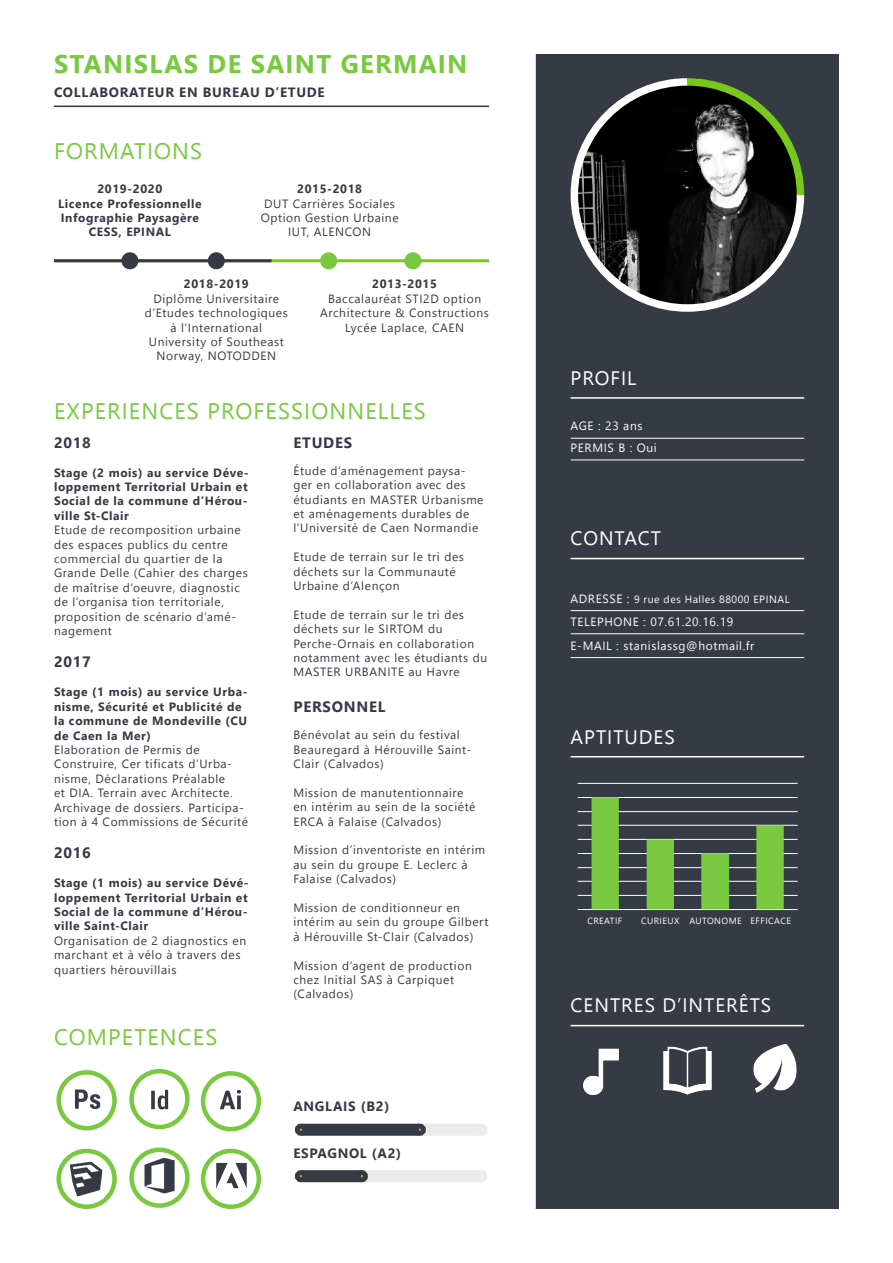
<style>
.page{position:relative;width:893px;height:1263px;background:#fff}
.page>*{position:absolute;margin:0;border:0;box-sizing:border-box;transform-origin:0 0}
.Style_de_paragraphe{font:700 25.5px "Nirmala UI";letter-spacing:.05em;color:#78c940}
.Style_de_paragraphe-2{font:22.5px "Nirmala UI";letter-spacing:.05em;color:#78c940}
.Style_de_paragraphe-3{font:19.5px "Nirmala UI";letter-spacing:.05em;color:#fff}
.t1{font:700 15px "Nirmala UI";letter-spacing:.05em;color:#363a45}
.t2{font:700 13.5px "Nirmala UI";letter-spacing:.05em;color:#363a45}
.t3{font:12px/14.4px "Nirmala UI";letter-spacing:.05em;color:#363a45}
.t4{font:700 12px/14.4px "Nirmala UI";letter-spacing:.05em;color:#363a45;text-align:justify}
.t5{font:12px "Nirmala UI";letter-spacing:.05em;color:#fff}
.t6{font:10.5px "Nirmala UI";letter-spacing:.05em;color:#fff}
.t7{font:9px "Nirmala UI";letter-spacing:.05em;color:#fff}
.s1{font-size:12px}
</style>
<div class="page">
<div style="left:355px;top:1124px;width:126px;height:12px;background:#ebebec"></div>
<div style="left:536px;top:54px;width:303px;height:1155px;background:#363a45"></div>
<hr style="left:571px;top:397px;width:233px;height:2px;background:#fffefc">
<hr style="left:571px;top:558px;width:233px;height:1px;background:#fffefc">
<hr style="left:571px;top:1025px;width:233px;height:1px;background:#fffefc">
<hr style="left:571px;top:438px;width:233px;height:1px;background:#fffefc">
<hr style="left:571px;top:460px;width:233px;height:1px;background:#fffefc">
<hr style="left:571px;top:610px;width:233px;height:1px;background:#fffefc">
<hr style="left:571px;top:633px;width:233px;height:1px;background:#fffefc">
<hr style="left:571px;top:657px;width:233px;height:1px;background:#fffefc">
<hr style="left:571px;top:756px;width:233px;height:1px;background:#fffefc">
<hr style="left:54px;top:259px;width:435px;height:3px;background:#78c91b">
<hr style="left:54px;top:259px;width:217px;height:3px;background:#363a45">
<div style="left:121px;top:252px;width:17px;height:17px;border:8px solid #363a45;border-radius:50%"></div>
<div style="left:208px;top:252px;width:17px;height:17px;border:8px solid #363a45;border-radius:50%"></div>
<div style="left:404px;top:252px;width:17px;height:17px;border:8px solid #78c940;border-radius:50%"></div>
<div style="left:320px;top:252px;width:17px;height:17px;border:8px solid #78c940;border-radius:50%"></div>
<hr style="left:54px;top:106px;width:435px;height:1px;background:#363a45">
<div style="left:301px;top:1124px;width:119px;height:12px;background:#363a45"></div>
<div style="left:355px;top:1170px;width:126px;height:12px;background:#ebebec"></div>
<div style="left:301px;top:1170px;width:61px;height:12px;background:#363a45"></div>
<img style="left:65px;top:1157px;width:43px;height:43px">
<div style="left:56px;top:1149px;width:61px;height:60px;border:4px solid #78c940;border-radius:50%"></div>
<img style="left:57px;top:1070px;width:60px;height:61px">
<div style="left:56px;top:1070px;width:61px;height:60px;border:4px solid #78c940;border-radius:50%"></div>
<img style="left:129px;top:1069px;width:60px;height:61px">
<div style="left:129px;top:1069px;width:61px;height:60px;border:4px solid #78c940;border-radius:50%"></div>
<img style="left:201px;top:1071px;width:61px;height:60px">
<img style="left:139px;top:1155px;width:41px;height:41px">
<img style="left:211px;top:1156px;width:40px;height:40px">
<div style="left:201px;top:1071px;width:60px;height:60px;border:4px solid #78c940;border-radius:50%"></div>
<div style="left:129px;top:1147px;width:61px;height:61px;border:4px solid #78c940;border-radius:50%"></div>
<div style="left:201px;top:1149px;width:60px;height:60px;border:4px solid #78c940;border-radius:50%"></div>
<img style="left:583px;top:1048px;width:36px;height:47px">
<hr style="left:578px;top:909px;width:220px;height:1px;background:#fff">
<hr style="left:578px;top:895px;width:220px;height:1px;background:#fff">
<hr style="left:578px;top:881px;width:220px;height:1px;background:#fff">
<hr style="left:578px;top:867px;width:220px;height:1px;background:#fff">
<hr style="left:578px;top:853px;width:220px;height:1px;background:#fff">
<hr style="left:578px;top:839px;width:220px;height:1px;background:#fff">
<hr style="left:578px;top:825px;width:220px;height:1px;background:#fff">
<hr style="left:578px;top:811px;width:220px;height:1px;background:#fff">
<hr style="left:578px;top:797px;width:220px;height:1px;background:#fff">
<hr style="left:578px;top:783px;width:220px;height:1px;background:#fff">
<svg style="left:592px;top:797px;width:192px;height:112px"></svg>
<img style="left:663px;top:1046px;width:49px;height:49px">
<img style="left:753px;top:1043px;width:44px;height:50px">
<div style="left:295px;top:1124px;width:12px;height:12px;border:8px solid #363a45;border-radius:50%"></div>
<div style="left:414px;top:1124px;width:12px;height:12px;border:8px solid #363a45;border-radius:50%"></div>
<div style="left:295px;top:1170px;width:12px;height:12px;border:8px solid #363a45;border-radius:50%"></div>
<div style="left:356px;top:1170px;width:12px;height:12px;border:8px solid #363a45;border-radius:50%"></div>
<div style="left:475px;top:1124px;width:12px;height:12px;border:8px solid #ebebec;border-radius:50%"></div>
<div style="left:475px;top:1170px;width:12px;height:12px;border:8px solid #ebebec;border-radius:50%"></div>
<svg style="left:570px;top:78px;width:235px;height:234px"></svg>
<p class="Style_de_paragraphe" style="left:54px;top:42px;width:415px">STANISLAS DE SAINT GERMAIN</p>
<p class="t2" style="left:54px;top:81px;width:272px">COLLABORATEUR EN BUREAU D’ETUDE</p>
<p class="Style_de_paragraphe-2" style="left:54px;top:133px;width:150px">FORMATIONS</p>
<p class="t4" style="left:97px;top:181px;width:66px">2019-2020</p>
<p class="t4" style="left:58px;top:195px;width:145px">Licence Professionnelle</p>
<p class="t4" style="left:61px;top:209px;width:140px">Infographie Paysagère</p>
<p class="t4" style="left:89px;top:224px;width:84px">CESS, EPINAL</p>
<p class="t4" style="left:297px;top:181px;width:66px">2015-2018</p>
<p class="t3" style="left:264px;top:195px;width:132px">DUT Carrières Sociales</p>
<p class="t3" style="left:261px;top:210px;width:139px">Option Gestion Urbaine</p>
<p class="t3" style="left:288px;top:224px;width:85px">IUT, ALENCON</p>
<p class="t4" style="left:184px;top:276px;width:66px">2018-2019</p>
<p class="t3" style="left:145px;top:290px;width:145px;text-align:center">Diplôme Universitaire d’Etudes technologiques à l’International</p>
<p class="t3" style="left:149px;top:334px;width:136px;text-align:center">University of Southeast<br>Norway, NOTODDEN</p>
<p class="t4" style="left:372px;top:276px;width:66px">2013-2015</p>
<p class="t3" style="left:328px;top:290px;width:155px">Baccalauréat STI2D option</p>
<p class="t3" style="left:320px;top:305px;width:170px">Architecture &amp; Constructions</p>
<p class="t3" style="left:345px;top:319px;width:120px">Lycée Laplace, CAEN</p>
<p class="Style_de_paragraphe-2" style="left:54px;top:393px;width:373px">EXPERIENCES PROFESSIONNELLES</p>
<p class="t1" style="left:54px;top:430px;width:38px">2018</p>
<p class="t4" style="left:54px;top:464px;width:196px">Stage (2 mois) au service Déve&shy;loppement Territorial Urbain et Social de la commune d’Hérou&shy;ville St-Clair</p>
<p class="t3" style="left:54px;top:522px;width:195px">Etude de recomposition urbaine des espaces publics du centre commercial du quartier de la<br>Grande Delle (Cahier des charges de maîtrise d’oeuvre, diagnostic de l’organisa tion territoriale, proposition de scénario d’amé&shy;nagement</p>
<p class="t1" style="left:54px;top:649px;width:38px">2017</p>
<p class="t4" style="left:54px;top:684px;width:195px;text-align:left">Stage (1 mois) au service Urba&shy;nisme, Sécurité et Publicité de la commune de Mondeville (CU de Caen la Mer)</p>
<p class="t3" style="left:54px;top:742px;width:196px">Elaboration de Permis de<br>Construire, Cer tificats d’Urba&shy;nisme, Déclarations Préalable<br>et DIA. Terrain avec Architecte.<br>Archivage de dossiers. Participa&shy;tion à 4 Commissions de Sécurité</p>
<p class="t1" style="left:54px;top:840px;width:38px">2016</p>
<p class="t4" style="left:54px;top:875px;width:196px">Stage (1 mois) au service Dévé&shy;loppement Territorial Urbain et Social de la commune d’Hérou&shy;ville Saint-Clair</p>
<p class="t3" style="left:54px;top:932px;width:194px">Organisation de 2 diagnostics en marchant et à vélo à travers des quartiers hérouvillais</p>
<p class="Style_de_paragraphe-2" style="left:54px;top:1019px;width:165px">COMPETENCES</p>
<p class="t1" style="left:293px;top:430px;width:60px">ETUDES</p>
<p class="t3" style="left:293px;top:463px;width:192px">Étude d’aménagement paysa&shy;ger en collaboration avec des étudiants en MASTER Urbanisme et aménagements durables de l’Université de Caen Normandie</p>
<p class="t3" style="left:293px;top:549px;width:172px">Etude de terrain sur le tri des déchets sur la Communauté<br>Urbaine d’Alençon</p>
<p class="t3" style="left:293px;top:607px;width:195px">Etude de terrain sur le tri des déchets sur le SIRTOM du<br>Perche-Ornais en collaboration notamment avec les étudiants du<br>MASTER URBANITE au Havre</p>
<p class="t1" style="left:293px;top:694px;width:94px">PERSONNEL</p>
<p class="t3" style="left:293px;top:727px;width:179px">Bénévolat au sein du festival<br>Beauregard à Hérouville Saint-<br>Clair (Calvados)</p>
<p class="t3" style="left:293px;top:784px;width:184px">Mission de manutentionnaire en intérim au sein de la société<br>ERCA à Falaise (Calvados)</p>
<p class="t3" style="left:293px;top:842px;width:193px">Mission d’inventoriste en intérim au sein du groupe E. Leclerc à<br>Falaise (Calvados)</p>
<p class="t3" style="left:293px;top:900px;width:197px">Mission de conditionneur en intérim au sein du groupe Gilbert à Hérouville St-Clair (Calvados)</p>
<p class="t3" style="left:293px;top:957px;width:180px">Mission d’agent de production chez Initial SAS à Carpiquet (Calvados)</p>
<p class="t2" style="left:293px;top:1095px;width:97px">ANGLAIS (B2)</p>
<p class="t2" style="left:293px;top:1141px;width:109px">ESPAGNOL (A2)</p>
<p class="Style_de_paragraphe-3" style="left:571px;top:362px;width:67px">PROFIL</p>
<p class="t5" style="left:571px;top:416px;width:73px">AGE : 23 ans</p>
<p class="t5" style="left:571px;top:438px;width:88px">PERMIS B : Oui</p>
<p class="Style_de_paragraphe-3" style="left:571px;top:523px;width:92px">CONTACT</p>
<p class="t6" style="left:571px;top:590px;width:221px"><span class="s1">ADRESSE :</span> 9 rue des Halles 88000 EPINAL</p>
<p class="t5" style="left:571px;top:612px;width:164px">TELEPHONE : 07.61.20.16.19</p>
<p class="t5" style="left:571px;top:636px;width:185px">E-MAIL : stanislassg@hotmail.fr</p>
<p class="Style_de_paragraphe-3" style="left:571px;top:721px;width:106px">APTITUDES</p>
<p class="t7" style="left:587px;top:913px;width:36px">CREATIF</p>
<p class="t7" style="left:641px;top:913px;width:40px">CURIEUX</p>
<p class="t7" style="left:689px;top:913px;width:54px">AUTONOME</p>
<p class="t7" style="left:751px;top:913px;width:42px">EFFICACE</p>
<p class="Style_de_paragraphe-3" style="left:571px;top:990px;width:202px">CENTRES D’INTERÊTS</p>
</div>
